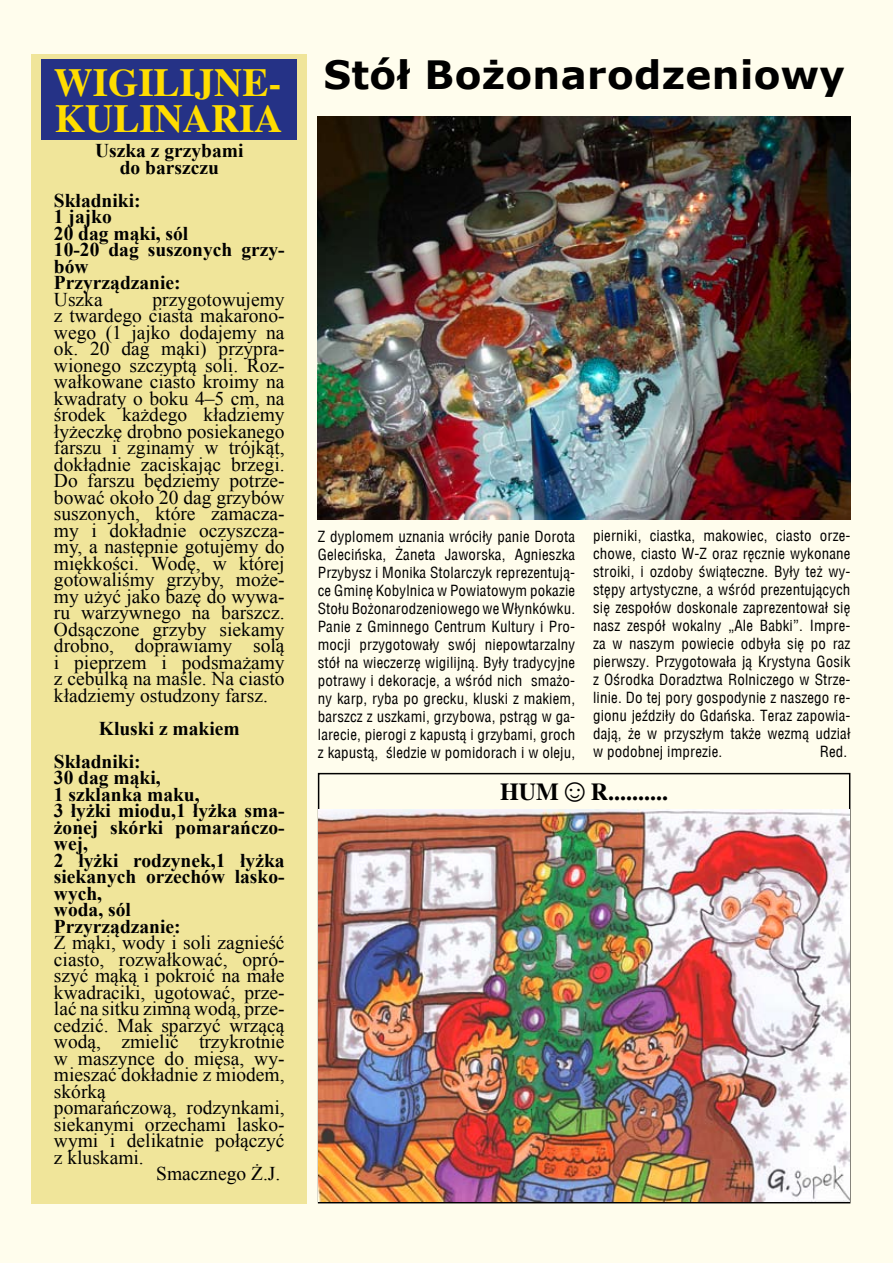
<style>
.page{position:relative;width:893px;height:1263px;background:#fffded}
.page>*{position:absolute;margin:0;border:0;box-sizing:border-box;transform-origin:0 0}
.t1{font:700 39px "Verdana";letter-spacing:.01em;color:#000}
.t2{font:700 39px "Toronto";color:#fd0}
.t3{font:700 24px "Toronto";color:#000}
.t4{font:19.5px/16.5px "Times New Roman";color:#000;text-align:justify}
.t5{font:700 19.5px/16.5px "Times New Roman";color:#000}
.t6{font:15px/18px "Switzerland Condensed";letter-spacing:.01em;color:#000;text-align:justify}
.s1{font-family:"Toronto";color:#fd0}
.s2{font-family:"Times New Roman";font-size:31.5px}
</style>
<div class="page">
<hr style="left:892px;top:0;width:1px;height:1263px;background:#ffec9f">
<div style="left:31px;top:54px;width:276px;height:1149px;background:#f0e59a"></div>
<div style="left:41px;top:60px;width:256px;height:80px;background:#253286"></div>
<img style="left:319px;top:809px;width:531px;height:392px">
<img style="left:318px;top:117px;width:532px;height:403px">
<h1 class="t1" style="left:54px;top:48px;width:792px"><span class="s1">WIGILIJNE-</span> Stół Bożonarodzeniowy</h1>
<h1 class="t2" style="left:55px;top:96px;width:229px">KULINARIA</h1>
<h3 class="t5" style="left:95px;top:142px;width:150px;text-align:center">Uszka z grzybami do barszczu</h3>
<h3 class="t5" style="left:54px;top:191px;width:232px">Składniki:<br>1 jajko<br>20 dag mąki, sól<br>10-20 dag suszonych grzy&shy;bów<br>Przyrządzanie:</h3>
<h3 class="t4" style="left:54px;top:291px;width:50px">Uszka</h3>
<p class="t4" style="left:54px;top:291px;width:232px;text-indent:99px">przygotowujemy z twardego ciasta makarono&shy;wego (1 jajko dodajemy na ok. 20 dag mąki) przypra&shy;wionego szczyptą soli. Roz&shy;wałkowane ciasto kroimy na kwadraty o boku 4–5 cm, na środek każdego kładziemy łyżeczkę drobno posiekanego farszu i zginamy w trójkąt, dokładnie zaciskając brzegi.<br>Do farszu będziemy potrze&shy;bować około 20 dag grzybów suszonych, które zamacza&shy;my i dokładnie oczyszcza&shy;my, a następnie gotujemy do miękkości. Wodę, w której gotowaliśmy grzyby, może&shy;my użyć jako bazę do wywa&shy;ru warzywnego na barszcz.<br>Odsączone grzyby siekamy drobno, doprawiamy solą i pieprzem i podsmażamy z cebulką na maśle. Na ciasto kładziemy ostudzony farsz.</p>
<h3 class="t5" style="left:54px;top:711px;width:187px;line-height:33px;text-indent:45px">Kluski z makiem<br>Składniki:</h3>
<h3 class="t5" style="left:54px;top:769px;width:232px">30 dag mąki,<br>1 szklanka maku,<br>3 łyżki miodu,1 łyżka sma&shy;żonej skórki pomarańczo&shy;wej,<br>2 łyżki rodzynek,1 łyżka siekanych orzechów lasko&shy;wych,<br>woda, sól<br>Przyrządzanie:</h3>
<h3 class="t4" style="left:54px;top:934px;width:232px">Z mąki, wody i soli zagnieść</h3>
<h3 class="t4" style="left:54px;top:950px;width:232px">ciasto, rozwałkować, opró-</h3>
<h3 class="t4" style="left:54px;top:967px;width:232px">szyć mąką i pokroić na małe</h3>
<h3 class="t4" style="left:54px;top:983px;width:232px">kwadraciki, ugotować, prze-</h3>
<h3 class="t4" style="left:54px;top:1000px;width:232px">lać na sitku zimną wodą, prze-</h3>
<h3 class="t4" style="left:54px;top:1016px;width:232px">cedzić. Mak sparzyć wrzącą</h3>
<h3 class="t4" style="left:54px;top:1033px;width:232px">wodą, zmielić trzykrotnie</h3>
<h3 class="t4" style="left:54px;top:1049px;width:232px">w maszynce do mięsa, wy-</h3>
<h3 class="t4" style="left:54px;top:1066px;width:232px">mieszać dokładnie z miodem,</h3>
<h3 class="t4" style="left:54px;top:1082px;width:53px">skórką</h3>
<h3 class="t4" style="left:54px;top:1099px;width:232px">pomarańczową, rodzynkami,</h3>
<h3 class="t4" style="left:54px;top:1115px;width:232px">siekanymi orzechami lasko-</h3>
<h3 class="t4" style="left:54px;top:1132px;width:232px">wymi i delikatnie połączyć</h3>
<h3 class="t4" style="left:54px;top:1148px;width:91px">z kluskami.</h3>
<h3 class="t4" style="left:156px;top:1165px;width:126px">Smacznego Ż.J.</h3>
<p class="t6" style="left:318px;top:528px;width:259px">Z dyplomem uznania wróciły panie Dorota Gelecińska, Żaneta Jaworska, Agnieszka Przybysz i Monika Stolarczyk reprezentują&shy;ce Gminę Kobylnica w Powiatowym pokazie Stołu Bożonarodzeniowego we Włynkówku.<br>Panie z Gminnego Centrum Kultury i Pro&shy;mocji przygotowały swój niepowtarzalny stół na wieczerzę wigilijną. Były tradycyjne potrawy i dekoracje, a wśród nich smażo&shy;ny karp, ryba po grecku, kluski z makiem, barszcz z uszkami, grzybowa, pstrąg w ga&shy;larecie, pierogi z kapustą i grzybami, groch z kapustą, śledzie w pomidorach i w oleju,</p>
<p class="t6" style="left:593px;top:527px;width:259px">pierniki, ciastka, makowiec, ciasto orze&shy;chowe, ciasto W-Z oraz ręcznie wykonane stroiki, i ozdoby świąteczne. Były też wy&shy;stępy artystyczne, a wśród prezentujących się zespołów doskonale zaprezentował się nasz zespół wokalny „Ale Babki”. Impre&shy;za w naszym powiecie odbyła się po raz pierwszy. Przygotowała ją Krystyna Gosik z Ośrodka Doradztwa Rolniczego w Strze&shy;linie. Do tej pory gospodynie z naszego re&shy;gionu jeździły do Gdańska. Teraz zapowia&shy;dają, że w przyszłym także wezmą udział w podobnej imprezie.</p>
<p class="t6" style="left:820px;top:743px;width:29px">Red.</p>
<h2 class="t3" style="left:500px;top:777px;width:170px">HUM<span class="s2">☺</span>R..........</h2>
</div>
